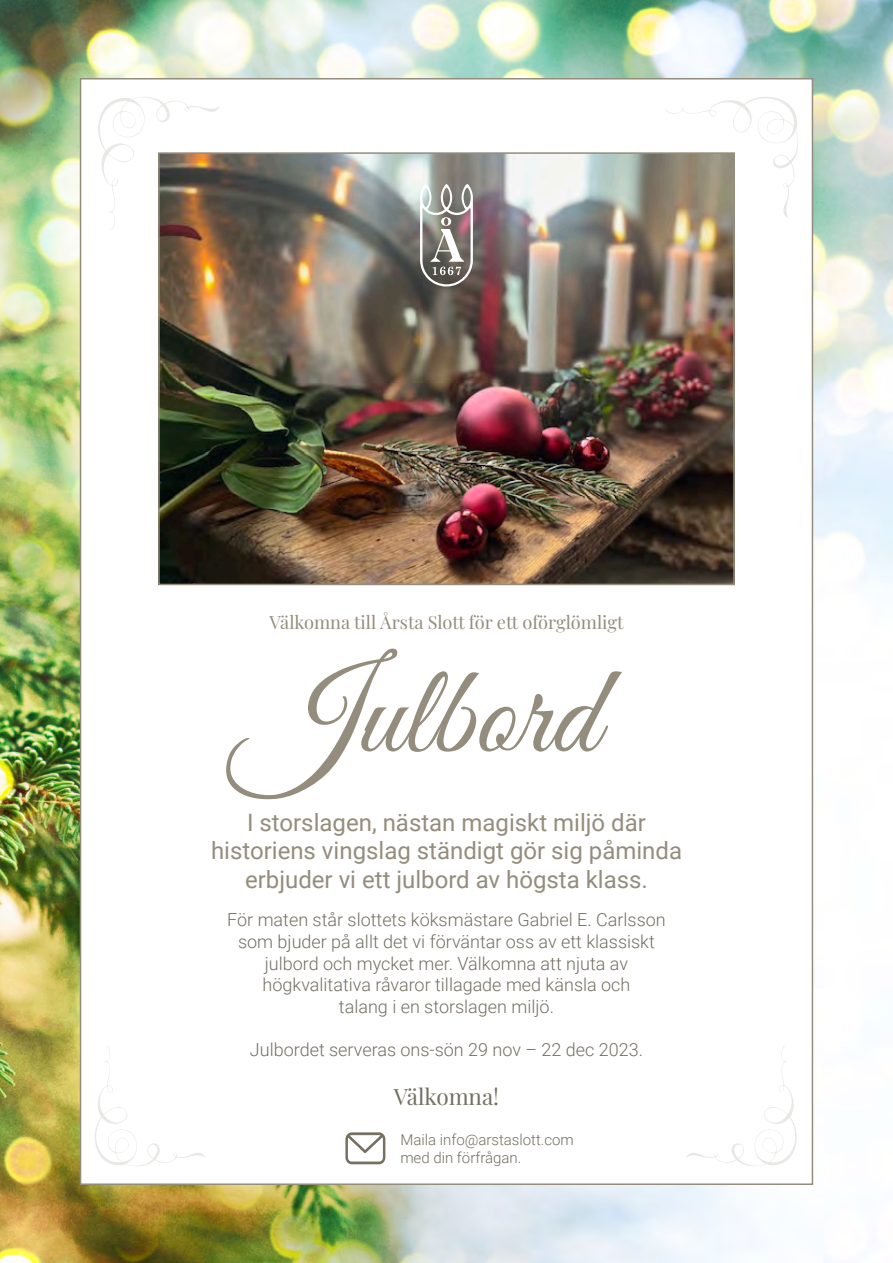
<style>
.page{position:relative;width:893px;height:1263px;background:#fff}
.page>*{position:absolute;margin:0;border:0;box-sizing:border-box;transform-origin:0 0}
.t1{font:127.5px "Great Vibes";color:#948d7d}
.t2{font:24px/28.5px "Roboto";color:#948d7d;text-align:center}
.t3{font:22.5px "Playfair Display";color:#736f61}
.t4{font:18.15px "Playfair Display";color:#948d7d}
.t5{font:300 18px/21.6px "Roboto";color:#736f61;text-align:center}
.t6{font:300 15px "Roboto";color:#736f61}
</style>
<div class="page">
<img style="left:0;top:0;width:893px;height:1263px">
<div style="left:80px;top:78px;width:733px;height:1107px;background:#fff;border:2px solid #948d7d"></div>
<img style="left:161px;top:155px;width:571px;height:427px">
<div style="left:158px;top:152px;width:577px;height:433px;border:2px solid #948d7d"></div>
<svg style="left:345px;top:1132px;width:40px;height:32px"></svg>
<svg style="left:420px;top:184px;width:53px;height:102px"></svg>
<svg style="left:95px;top:1046px;width:110px;height:120px"></svg>
<svg style="left:686px;top:1046px;width:111px;height:120px"></svg>
<svg style="left:98px;top:97px;width:122px;height:134px"></svg>
<svg style="left:664px;top:97px;width:134px;height:122px"></svg>
<p class="t4" style="left:270px;top:608px;width:356px">Välkomna till Årsta Slott för ett oförglömligt</p>
<p class="t1" style="left:234px;top:633px;width:366px">Julbord</p>
<p class="t2" style="left:211px;top:807px;width:473px">I storslagen, nästan magiskt miljö där historiens vingslag ständigt gör sig påminda erbjuder vi ett julbord av högsta klass.</p>
<p class="t5" style="left:227px;top:908px;width:440px">För maten står slottets köksmästare Gabriel E. Carlsson som bjuder på allt det vi förväntar oss av ett klassiskt julbord och mycket mer. Välkomna att njuta av högkvalitativa råvaror tillagade med känsla och</p>
<p class="t5" style="left:339px;top:995px;width:217px">talang i en storslagen miljö.</p>
<p class="t5" style="left:250px;top:1038px;width:394px">Julbordet serveras ons-sön 29 nov – 22 dec 2023.</p>
<p class="t3" style="left:394px;top:1078px;width:107px">Välkomna!</p>
<p class="t6" style="left:400px;top:1129px;width:175px">Maila info@arstaslott.com</p>
<p class="t6" style="left:400px;top:1147px;width:123px">med din förfrågan.</p>
</div>
